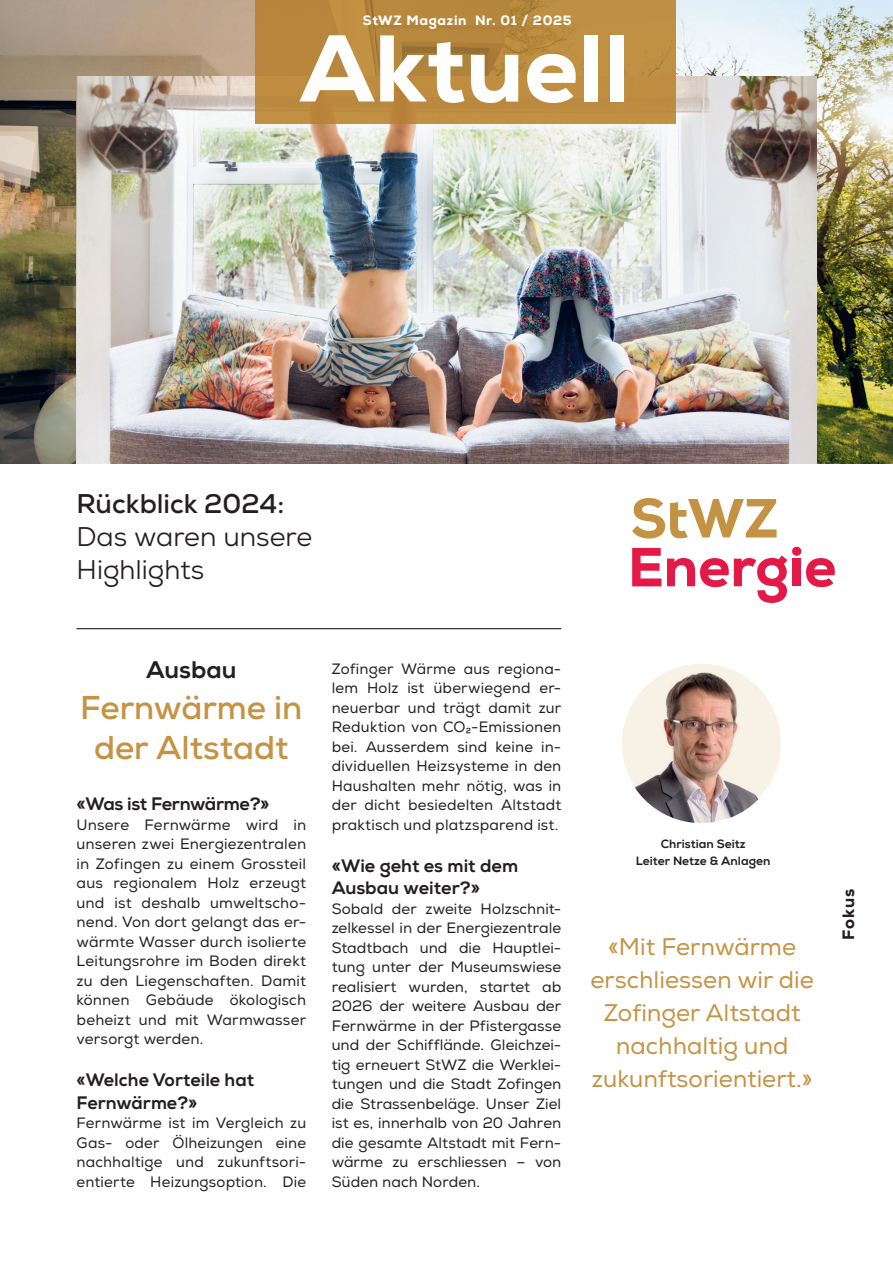
<style>
.page{position:relative;width:893px;height:1263px;background:#fff}
.page>*{position:absolute;margin:0;border:0;box-sizing:border-box;transform-origin:0 0}
.t1{font:800 94.5px "Nexa";color:#fff}
.t2{font:700 33px/40.5px "Nexa";color:#c49344;text-align:center}
.t3{font:27px/33px "Nexa";color:#231f20}
.t4{font:700 27px "Nexa";color:#231f20}
.t5{font:24px/33px "Nexa";color:#c49344;text-align:center}
.t6{font:800 24px "Nexa";color:#231f20}
.t7{font:800 18px/22.5px "Nexa";color:#231f20}
.t8{font:800 18px "Nexa";letter-spacing:-.02em;color:#231f20}
.t9{font:800 16.5px "Nexa";letter-spacing:.05em;color:#231f20}
.t10{font:15px/19.5px "Nexa";letter-spacing:.01em;color:#231f20;text-align:justify}
.t11{font:800 13.5px "Nexa";letter-spacing:.05em;color:#fff}
.t12{font:800 12px/16.5px "Nexa";color:#231f20;text-align:center}
</style>
<div class="page">
<svg style="left:632px;top:498px;width:145px;height:41px"></svg>
<svg style="left:632px;top:548px;width:29px;height:38px"></svg>
<svg style="left:667px;top:555px;width:120px;height:48px"></svg>
<div style="left:792px;top:547px;width:9px;height:9px;background:#e31a47;border-radius:50%"></div>
<div style="left:793px;top:558px;width:8px;height:28px;background:#e31a47"></div>
<svg style="left:806px;top:558px;width:29px;height:29px"></svg>
<hr style="left:77px;top:628px;width:484px;height:1px;background:#231f20">
<img style="left:0;top:0;width:893px;height:463px">
<img style="left:77px;top:77px;width:739px;height:387px">
<svg style="left:255px;top:0;width:421px;height:124px;fill:#bd8c40"></svg>
<img style="left:621px;top:663px;width:160px;height:160px;border-radius:80px">
<p class="t11" style="left:363px;top:12px;width:210px">StWZ Magazin Nr. 01 / 2025</p>
<h1 class="t1" style="left:300px;top:8px;width:331px">Aktuell</h1>
<h3 class="t4" style="left:77px;top:487px;width:209px">Rückblick 2024:</h3>
<h3 class="t3" style="left:77px;top:520px;width:237px">Das waren unsere<br>Highlights</h3>
<h3 class="t6" style="left:146px;top:655px;width:92px">Ausbau</h3>
<h2 class="t2" style="left:80px;top:687px;width:224px">Fernwärme in der Altstadt</h2>
<p class="t8" style="left:77px;top:793px;width:194px">«Was ist Fernwärme?»</p>
<p class="t10" style="left:77px;top:815px;width:231px">Unsere Fernwärme wird in unseren zwei Energiezentralen in Zofingen zu einem Grossteil aus regionalem Holz erzeugt und ist deshalb umweltscho&shy;nend. Von dort gelangt das er&shy;wärmte Wasser durch isolierte Leitungsrohre im Boden direkt zu den Liegenschaften. Damit können Gebäude ökologisch beheizt und mit Warmwasser versorgt werden.</p>
<p class="t7" style="left:77px;top:1069px;width:179px">«Welche Vorteile hat<br>Fernwärme?»</p>
<p class="t10" style="left:77px;top:1113px;width:231px">Fernwärme ist im Vergleich zu Gas- oder Ölheizungen eine nachhaltige und zukunftsori&shy;entierte Heizungsoption. Die</p>
<p class="t10" style="left:332px;top:659px;width:231px">Zofinger Wärme aus regiona&shy;lem Holz ist überwiegend er&shy;neuerbar und trägt damit zur Reduktion von CO₂-Emissionen bei. Ausserdem sind keine in&shy;dividuellen Heizsysteme in den Haushalten mehr nötig, was in der dicht besiedelten Altstadt praktisch und platzsparend ist.</p>
<p class="t7" style="left:332px;top:855px;width:188px">«Wie geht es mit dem<br>Ausbau weiter?»</p>
<p class="t10" style="left:332px;top:899px;width:231px">Sobald der zweite Holzschnit&shy;zelkessel in der Energiezentrale Stadtbach und die Hauptlei&shy;tung unter der Museumswiese realisiert wurden, startet ab 2026 der weitere Ausbau der Fernwärme in der Pfistergasse und der Schifflände. Gleichzei&shy;tig erneuert StWZ die Werklei&shy;tungen und die Stadt Zofingen die Strassenbeläge. Unser Ziel ist es, innerhalb von 20 Jahren die gesamte Altstadt mit Fern&shy;wärme zu erschliessen – von Süden nach Norden.</p>
<p class="t12" style="left:636px;top:836px;width:136px">Christian Seitz<br>Leiter Netze &amp; Anlagen</p>
<h3 class="t5" style="left:590px;top:931px;width:225px">«Mit Fernwärme erschliessen wir die<br>Zofinger Altstadt nachhaltig und zukunftsorientiert.»</h3>
<p class="t9" style="left:838px;top:940px;width:52px;rotate:-90deg">Fokus</p>
</div>
